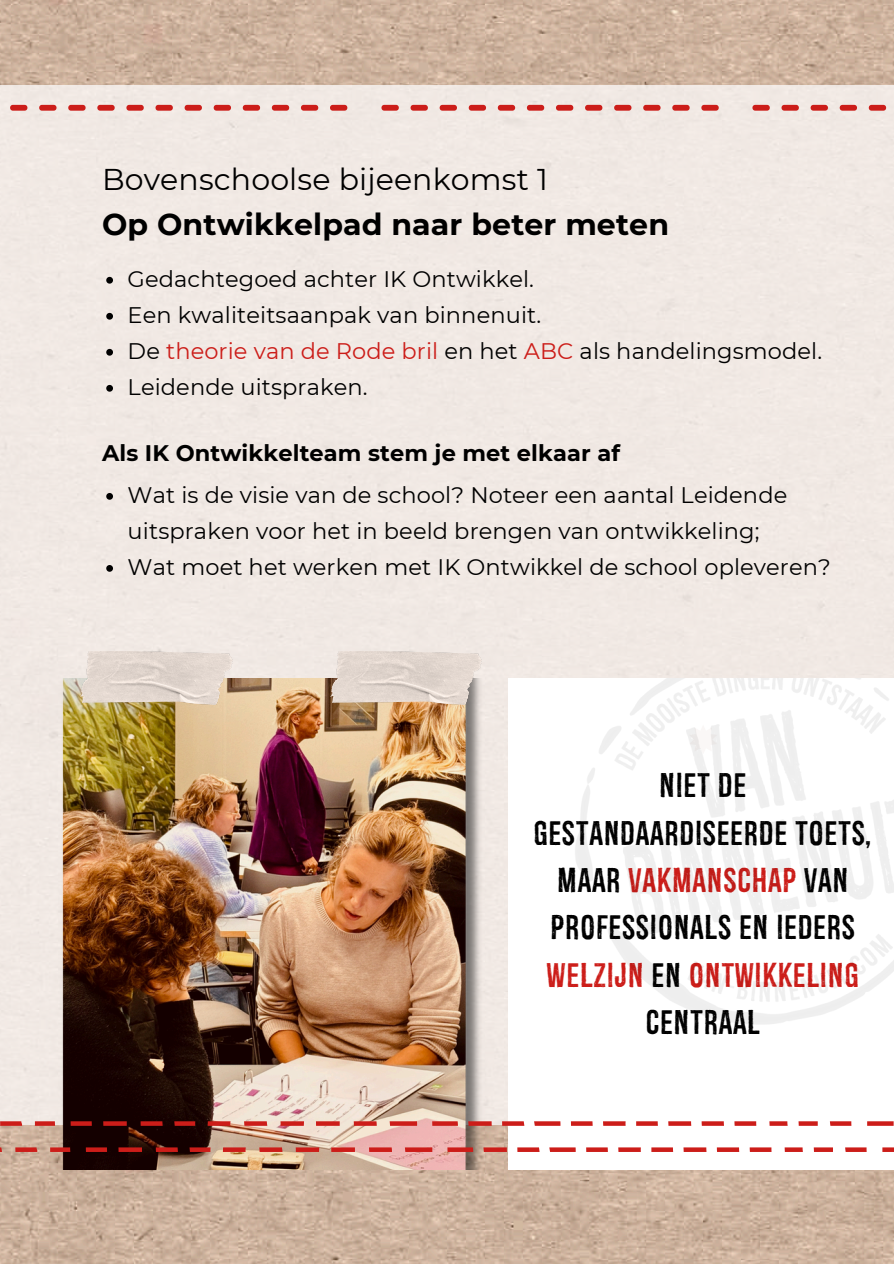
<style>
.page{position:relative;width:894px;height:1264px;background:#fff}
.page>*{position:absolute;margin:0;border:0;box-sizing:border-box;transform-origin:0 0}
.t1{font:33px/47.2px "Redgar";letter-spacing:.025em;color:#000;text-align:center}
.t2{font:700 30px/45px "Montserrat";letter-spacing:.005em;color:#000}
.t3{font:22.5px/36px "Montserrat";letter-spacing:.005em;color:#000}
.t4{font:700 22.5px "Montserrat";letter-spacing:.005em;color:#000}
.s1{font-weight:400}
.s2{color:#cc1d19}
</style>
<div class="page">
<img style="left:0;top:0;width:893px;height:1263px">
<div style="left:0;top:85px;width:893px;height:1039px;background:#f1e9e4"></div>
<div style="left:508px;top:678px;width:385px;height:491px;background:linear-gradient(to right,#fefefe,#fbfbfb)"></div>
<img style="left:61px;top:678px;width:424px;height:491px">
<img style="left:81px;top:651px;width:152px;height:53px">
<img style="left:330px;top:651px;width:151px;height:53px">
<svg style="left:10px;top:105px;width:338px;height:5px"></svg>
<svg style="left:381px;top:105px;width:338px;height:5px"></svg>
<svg style="left:752px;top:105px;width:135px;height:5px"></svg>
<svg style="left:0;top:1121px;width:22px;height:4px"></svg>
<svg style="left:35px;top:1121px;width:20px;height:4px"></svg>
<svg style="left:103px;top:1121px;width:24px;height:4px"></svg>
<svg style="left:140px;top:1121px;width:23px;height:4px"></svg>
<svg style="left:174px;top:1121px;width:21px;height:4px"></svg>
<svg style="left:207px;top:1121px;width:23px;height:4px"></svg>
<svg style="left:244px;top:1121px;width:23px;height:4px"></svg>
<svg style="left:316px;top:1121px;width:23px;height:4px"></svg>
<svg style="left:353px;top:1121px;width:23px;height:4px"></svg>
<svg style="left:389px;top:1121px;width:28px;height:4px"></svg>
<svg style="left:432px;top:1121px;width:26px;height:4px"></svg>
<svg style="left:502px;top:1121px;width:22px;height:4px"></svg>
<svg style="left:534px;top:1121px;width:26px;height:4px"></svg>
<svg style="left:570px;top:1121px;width:22px;height:4px"></svg>
<svg style="left:636px;top:1121px;width:21px;height:4px"></svg>
<svg style="left:668px;top:1121px;width:23px;height:4px"></svg>
<svg style="left:701px;top:1121px;width:22px;height:4px"></svg>
<svg style="left:734px;top:1121px;width:22px;height:4px"></svg>
<svg style="left:798px;top:1121px;width:19px;height:4px"></svg>
<svg style="left:829px;top:1121px;width:22px;height:4px"></svg>
<svg style="left:867px;top:1121px;width:26px;height:4px"></svg>
<svg style="left:769px;top:1121px;width:18px;height:4px"></svg>
<svg style="left:603px;top:1121px;width:22px;height:4px"></svg>
<svg style="left:468px;top:1121px;width:23px;height:4px"></svg>
<svg style="left:280px;top:1121px;width:24px;height:4px"></svg>
<svg style="left:71px;top:1121px;width:21px;height:4px"></svg>
<svg style="left:15px;top:1147px;width:22px;height:4px"></svg>
<svg style="left:50px;top:1147px;width:20px;height:4px"></svg>
<svg style="left:118px;top:1147px;width:24px;height:4px"></svg>
<svg style="left:156px;top:1147px;width:22px;height:4px"></svg>
<svg style="left:189px;top:1147px;width:21px;height:4px"></svg>
<svg style="left:223px;top:1147px;width:23px;height:4px"></svg>
<svg style="left:259px;top:1147px;width:23px;height:4px"></svg>
<svg style="left:331px;top:1147px;width:24px;height:4px"></svg>
<svg style="left:369px;top:1147px;width:23px;height:4px"></svg>
<svg style="left:405px;top:1147px;width:27px;height:4px"></svg>
<svg style="left:447px;top:1147px;width:26px;height:4px"></svg>
<svg style="left:517px;top:1147px;width:22px;height:4px"></svg>
<svg style="left:549px;top:1147px;width:26px;height:4px"></svg>
<svg style="left:586px;top:1147px;width:21px;height:4px"></svg>
<svg style="left:651px;top:1147px;width:22px;height:4px"></svg>
<svg style="left:683px;top:1147px;width:23px;height:4px"></svg>
<svg style="left:716px;top:1147px;width:23px;height:4px"></svg>
<svg style="left:749px;top:1147px;width:22px;height:4px"></svg>
<svg style="left:813px;top:1147px;width:19px;height:4px"></svg>
<svg style="left:845px;top:1147px;width:21px;height:4px"></svg>
<svg style="left:882px;top:1147px;width:11px;height:4px"></svg>
<svg style="left:784px;top:1147px;width:18px;height:4px"></svg>
<svg style="left:618px;top:1147px;width:22px;height:4px"></svg>
<svg style="left:483px;top:1147px;width:24px;height:4px"></svg>
<svg style="left:295px;top:1147px;width:24px;height:4px"></svg>
<svg style="left:86px;top:1147px;width:21px;height:4px"></svg>
<svg style="left:106px;top:277px;width:7px;height:6px"></svg>
<svg style="left:106px;top:313px;width:7px;height:6px"></svg>
<svg style="left:106px;top:349px;width:7px;height:6px"></svg>
<svg style="left:106px;top:385px;width:7px;height:6px"></svg>
<svg style="left:106px;top:493px;width:7px;height:6px"></svg>
<svg style="left:106px;top:565px;width:7px;height:6px"></svg>
<p class="t2" style="left:102px;top:156px;width:568px"><span class="s1">Bovenschoolse bijeenkomst 1<br></span>Op Ontwikkelpad naar beter meten</p>
<p class="t3" style="left:128px;top:261px;width:408px">Gedachtegoed achter IK Ontwikkel.</p>
<h1 class="t3" style="left:128px;top:297px;width:415px">Een kwaliteitsaanpak van binnenuit.</h1>
<p class="t3" style="left:128px;top:333px;width:695px">De <span class="s2">theorie van de Rode bril</span> en het <span class="s2">ABC</span> als handelingsmodel.</p>
<p class="t3" style="left:128px;top:369px;width:241px">Leidende uitspraken.</p>
<p class="t4" style="left:102px;top:439px;width:519px">Als IK Ontwikkelteam stem je met elkaar af</p>
<p class="t3" style="left:128px;top:477px;width:661px">Wat is de visie van de school? Noteer een aantal Leidende uitspraken voor het in beeld brengen van ontwikkeling;</p>
<p class="t3" style="left:128px;top:549px;width:704px">Wat moet het werken met IK Ontwikkel de school opleveren?</p>
<p class="t1" style="left:533px;top:765px;width:340px">NIET DE<br>GESTANDAARDISEERDE TOETS,<br>MAAR <span class="s2">VAKMANSCHAP</span> VAN<br>PROFESSIONALS EN IEDERS<br><span class="s2">WELZIJN</span> EN <span class="s2">ONTWIKKELING<br></span>CENTRAAL</p>
</div>
